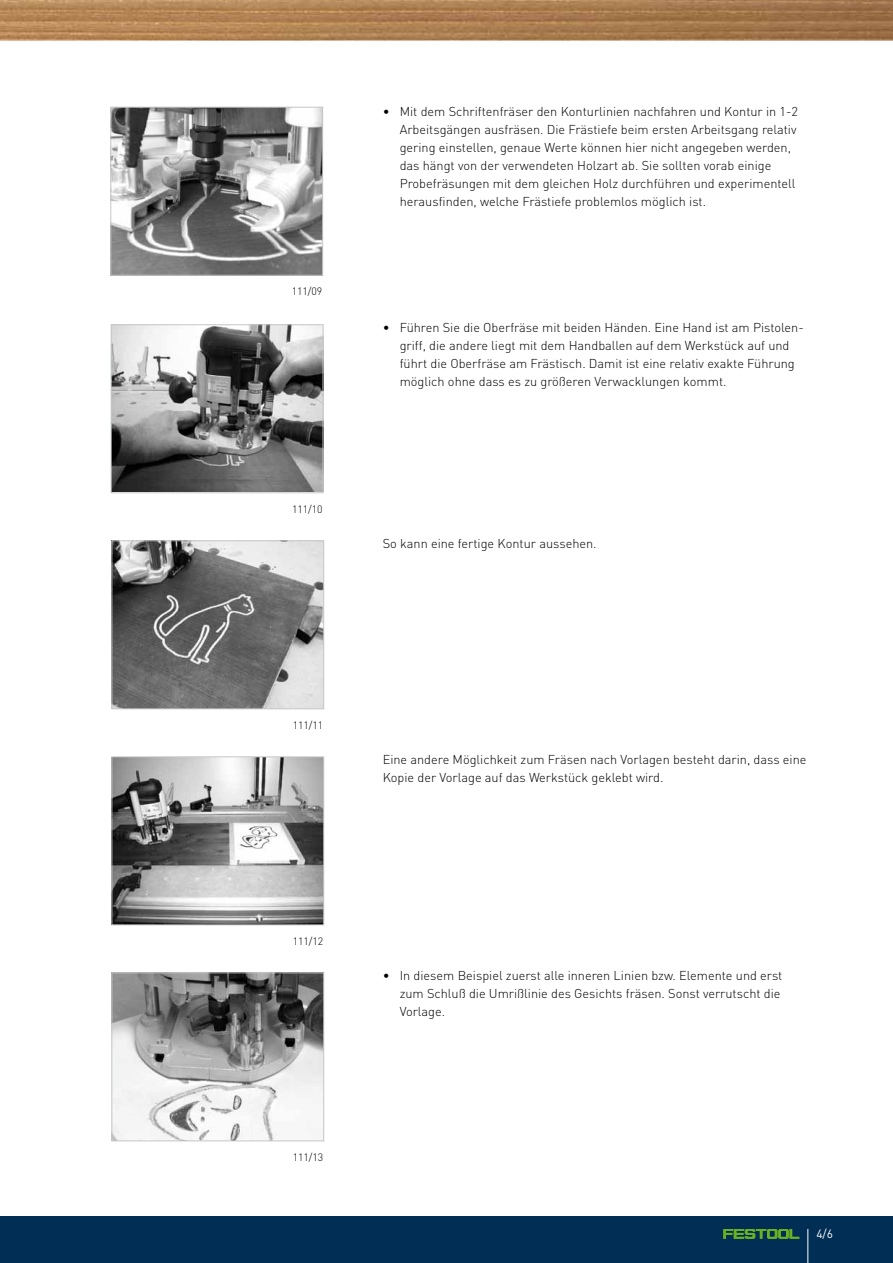
<style>
.page{position:relative;width:893px;height:1263px;background:#fff}
.page>*{position:absolute;margin:0;border:0;box-sizing:border-box;transform-origin:0 0}
.t1{font:300 12.75px/18px "DIN Pro";color:#000}
.t2{font:12px "DIN Pro";color:#fff}
.t3{font:300 10.65px "DIN Pro";letter-spacing:-.005em;color:#000}
</style>
<div class="page">
<div style="left:0;top:1216px;width:893px;height:47px;background:#002e54"></div>
<img style="left:0;top:0;width:893px;height:41px">
<svg style="left:723px;top:1229px;width:76px;height:10px"></svg>
<hr style="left:807px;top:1229px;width:1px;height:34px;background:#fff">
<img style="left:112px;top:109px;width:209px;height:165px">
<div style="left:110px;top:107px;width:213px;height:169px;border:1px solid #c6c7c8"></div>
<img style="left:114px;top:542px;width:208px;height:165px">
<div style="left:112px;top:540px;width:212px;height:169px;border:1px solid #c6c7c8"></div>
<img style="left:114px;top:758px;width:208px;height:165px">
<div style="left:112px;top:756px;width:212px;height:169px;border:1px solid #c6c7c8"></div>
<img style="left:113px;top:326px;width:208px;height:165px">
<div style="left:111px;top:324px;width:212px;height:169px;border:1px solid #c6c7c8"></div>
<img style="left:114px;top:974px;width:208px;height:165px">
<div style="left:112px;top:972px;width:212px;height:169px;border:1px solid #c6c7c8"></div>
<p class="t3" style="left:292px;top:284px;width:32px">111/09</p>
<p class="t3" style="left:292px;top:502px;width:32px">111/10</p>
<p class="t1" style="left:400px;top:102px;width:400px;text-indent:-17px">• Mit dem Schriftenfräser den Konturlinien nachfahren und Kontur in 1-2<br>Arbeitsgängen ausfräsen. Die Frästiefe beim ersten Arbeitsgang relativ gering einstellen, genaue Werte können hier nicht angegeben werden, das hängt von der verwendeten Holzart ab. Sie sollten vorab einige Probefräsungen mit dem gleichen Holz durchführen und experimentell herausfinden, welche Frästiefe problemlos möglich ist.</p>
<p class="t1" style="left:400px;top:318px;width:406px;text-indent:-17px">• Führen Sie die Oberfräse mit beiden Händen. Eine Hand ist am Pistolen&shy;griff, die andere liegt mit dem Handballen auf dem Werkstück auf und führt die Oberfräse am Frästisch. Damit ist eine relativ exakte Führung möglich ohne dass es zu größeren Verwacklungen kommt.</p>
<p class="t1" style="left:383px;top:534px;width:215px">So kann eine fertige Kontur aussehen.</p>
<p class="t3" style="left:293px;top:718px;width:32px">111/11</p>
<p class="t3" style="left:293px;top:934px;width:32px">111/12</p>
<p class="t3" style="left:293px;top:1150px;width:32px">111/13</p>
<p class="t1" style="left:383px;top:750px;width:425px">Eine andere Möglichkeit zum Fräsen nach Vorlagen besteht darin, dass eine<br>Kopie der Vorlage auf das Werkstück geklebt wird.</p>
<p class="t1" style="left:400px;top:966px;width:384px;text-indent:-17px">• In diesem Beispiel zuerst alle inneren Linien bzw. Elemente und erst zum Schluß die Umrißlinie des Gesichts fräsen. Sonst verrutscht die<br>Vorlage.</p>
<p class="t2" style="left:816px;top:1225px;width:18px">4/6</p>
</div>
